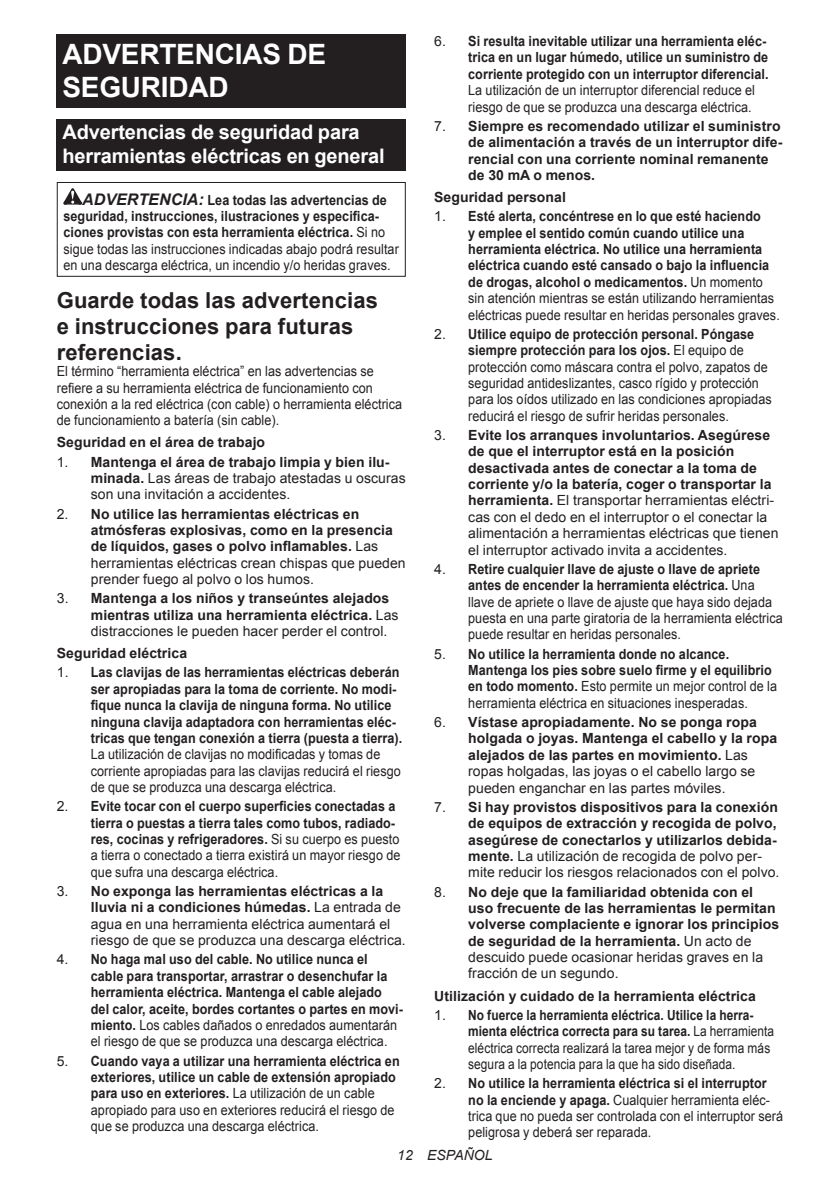
<style>
.page{position:relative;width:840px;height:1191px;background:#fff}
.page>*{position:absolute;margin:0;border:0;box-sizing:border-box;transform-origin:0 0}
.t1{font:700 28px/32.8px "Arial";letter-spacing:-.01em;color:#fff}
.t2{font:700 22px/25.8px "Arial";letter-spacing:.005em;color:#231f20}
.t3{font:700 20px/23.4px "Arial";letter-spacing:-.01em;color:#fff}
.t4{font:700 14px/16.4px "Arial";letter-spacing:.005em;color:#231f20;scale:.9 1}
.t5{font:700 14px/16.4px "Arial";letter-spacing:.005em;color:#231f20}
.t6{font:14px/16.4px "Arial";letter-spacing:.005em;color:#231f20}
.t7{font:14px/16.4px "Arial";letter-spacing:.005em;color:#231f20;scale:.9 1}
.t8{font:italic 14px "Arial";letter-spacing:.005em;color:#231f20}
.s1{font-style:italic;font-size:16px}
.s2{font-weight:400}
.s3{font-weight:700}
</style>
<div class="page">
<div style="left:57px;top:34px;width:348px;height:74px;background:#231f20"></div>
<div style="left:57px;top:119px;width:348px;height:52px;background:#231f20"></div>
<svg style="left:63px;top:188px;width:19px;height:17px"></svg>
<div style="left:57px;top:182px;width:348px;height:95px;border:1px solid #231f20"></div>
<h1 class="t1" style="left:62px;top:38px;width:265px">ADVERTENCIAS DE<br>SEGURIDAD</h1>
<h3 class="t3" style="left:62px;top:121px;width:323px">Advertencias de seguridad para herramientas eléctricas en general</h3>
<p class="t4" style="left:63px;top:192px;width:374px;text-indent:19px"><span class="s1">ADVERTENCIA:</span> Lea todas las advertencias de seguridad, instrucciones, ilustraciones y especifica&shy;ciones provistas con esta herramienta eléctrica. <span class="s2">Si no sigue todas las instrucciones indicadas abajo podrá resultar en una descarga eléctrica, un incendio y/o heridas graves.</span></p>
<h2 class="t2" style="left:57px;top:288px;width:322px">Guarde todas las advertencias e instrucciones para futuras referencias.</h2>
<p class="t7" style="left:57px;top:363px;width:385px">El término “herramienta eléctrica” en las advertencias se refiere a su herramienta eléctrica de funcionamiento con conexión a la red eléctrica (con cable) o herramienta eléctrica de funcionamiento a batería (sin cable).</p>
<p class="t5" style="left:57px;top:434px;width:210px">Seguridad en el área de trabajo</p>
<p class="t6" style="left:91px;top:453px;width:316px;text-indent:-34px">1. <span class="s3">Mantenga el área de trabajo limpia y bien ilu&shy;minada.</span> Las áreas de trabajo atestadas u oscuras son una invitación a accidentes.</p>
<p class="t5" style="left:91px;top:506px;width:316px;text-indent:-34px"><span class="s2">2.</span> No utilice las herramientas eléctricas en atmósferas explosivas, como en la presencia de líquidos, gases o polvo inflamables. <span class="s2">Las herramientas eléctricas crean chispas que pueden prender fuego al polvo o los humos.</span></p>
<p class="t5" style="left:91px;top:590px;width:309px;text-indent:-34px"><span class="s2">3.</span> Mantenga a los niños y transeúntes alejados mientras utiliza una herramienta eléctrica. <span class="s2">Las distracciones le pueden hacer perder el control.</span></p>
<p class="t5" style="left:57px;top:645px;width:132px">Seguridad eléctrica</p>
<p class="t4" style="left:91px;top:664px;width:347px;text-indent:-34px"><span class="s2">1.</span> Las clavijas de las herramientas eléctricas deberán ser apropiadas para la toma de corriente. No modi&shy;fique nunca la clavija de ninguna forma. No utilice ninguna clavija adaptadora con herramientas eléc&shy;tricas que tengan conexión a tierra (puesta a tierra).</p>
<p class="t7" style="left:91px;top:746px;width:346px">La utilización de clavijas no modificadas y tomas de corriente apropiadas para las clavijas reducirá el riesgo de que se produzca una descarga eléctrica.</p>
<p class="t4" style="left:91px;top:798px;width:345px;text-indent:-34px"><span class="s2">2.</span> Evite tocar con el cuerpo superficies conectadas a tierra o puestas a tierra tales como tubos, radiado&shy;res, cocinas y refrigeradores. <span class="s2">Si su cuerpo es puesto a tierra o conectado a tierra existirá un mayor riesgo de que sufra una descarga eléctrica.</span></p>
<p class="t6" style="left:91px;top:883px;width:316px;text-indent:-34px">3. <span class="s3">No exponga las herramientas eléctricas a la lluvia ni a condiciones húmedas.</span> La entrada de agua en una herramienta eléctrica aumentará el riesgo de que se produzca una descarga eléctrica.</p>
<p class="t4" style="left:91px;top:951px;width:348px;text-indent:-34px"><span class="s2">4.</span> No haga mal uso del cable. No utilice nunca el cable para transportar, arrastrar o desenchufar la herramienta eléctrica. Mantenga el cable alejado del calor, aceite, bordes cortantes o partes en movi&shy;miento. <span class="s2">Los cables dañados o enredados aumentarán el riesgo de que se produzca una descarga eléctrica.</span></p>
<p class="t4" style="left:91px;top:1053px;width:344px;text-indent:-34px"><span class="s2">5.</span> Cuando vaya a utilizar una herramienta eléctrica en exteriores, utilice un cable de extensión apropiado para uso en exteriores. <span class="s2">La utilización de un cable apropiado para uso en exteriores reducirá el riesgo de que se produzca una descarga eléctrica.</span></p>
<p class="t4" style="left:468px;top:33px;width:335px;text-indent:-34px"><span class="s2">6.</span> Si resulta inevitable utilizar una herramienta eléc&shy;trica en un lugar húmedo, utilice un suministro de corriente protegido con un interruptor diferencial.</p>
<p class="t7" style="left:468px;top:82px;width:320px">La utilización de un interruptor diferencial reduce el riesgo de que se produzca una descarga eléctrica.</p>
<p class="t5" style="left:468px;top:118px;width:315px;text-indent:-34px"><span class="s2">7.</span> Siempre es recomendado utilizar el suministro de alimentación a través de un interruptor dife&shy;rencial con una corriente nominal remanente de 30 mA o menos.</p>
<p class="t5" style="left:434px;top:189px;width:133px">Seguridad personal</p>
<p class="t4" style="left:468px;top:208px;width:347px;text-indent:-34px"><span class="s2">1.</span> Esté alerta, concéntrese en lo que esté haciendo<br>y emplee el sentido común cuando utilice una herramienta eléctrica. No utilice una herramienta eléctrica cuando esté cansado o bajo la influencia de drogas, alcohol o medicamentos. <span class="s2">Un momento sin atención mientras se están utilizando herramientas eléctricas puede resultar en heridas personales graves.</span></p>
<p class="t6" style="left:468px;top:326px;width:305px;text-indent:-34px">2. <span class="s3">Utilice equipo de protección personal. Póngase siempre protección para los ojos.</span> El equipo de protección como máscara contra el polvo, zapatos de seguridad antideslizantes, casco rígido y protección para los oídos utilizado en las condiciones apropiadas reducirá el riesgo de sufrir heridas personales.</p>
<p class="t5" style="left:468px;top:427px;width:311px;text-indent:-34px"><span class="s2">3.</span> Evite los arranques involuntarios. Asegúrese de que el interruptor está en la posición desactivada antes de conectar a la toma de corriente y/o la batería, coger o transportar la herramienta. <span class="s2">El transportar herramientas eléctri&shy;cas con el dedo en el interruptor o el conectar la alimentación a herramientas eléctricas que tienen el interruptor activado invita a accidentes.</span></p>
<p class="t6" style="left:468px;top:561px;width:316px;text-indent:-34px">4. <span class="s3">Retire cualquier llave de ajuste o llave de apriete antes de encender la herramienta eléctrica.</span> Una llave de apriete o llave de ajuste que haya sido dejada puesta en una parte giratoria de la herramienta eléctrica puede resultar en heridas personales.</p>
<p class="t4" style="left:468px;top:646px;width:344px;text-indent:-34px"><span class="s2">5.</span> No utilice la herramienta donde no alcance.<br>Mantenga los pies sobre suelo firme y el equilibrio en todo momento. <span class="s2">Esto permite un mejor control de la herramienta eléctrica en situaciones inesperadas.</span></p>
<p class="t5" style="left:468px;top:714px;width:310px;text-indent:-34px"><span class="s2">6.</span> Vístase apropiadamente. No se ponga ropa holgada o joyas. Mantenga el cabello y la ropa alejados de las partes en movimiento. <span class="s2">Las ropas holgadas, las joyas o el cabello largo se pueden enganchar en las partes móviles.</span></p>
<p class="t5" style="left:468px;top:799px;width:312px;text-indent:-34px"><span class="s2">7.</span> Si hay provistos dispositivos para la conexión de equipos de extracción y recogida de polvo, asegúrese de conectarlos y utilizarlos debida&shy;mente. <span class="s2">La utilización de recogida de polvo per&shy;mite reducir los riesgos relacionados con el polvo.</span></p>
<p class="t5" style="left:468px;top:884px;width:312px;text-indent:-34px"><span class="s2">8.</span> No deje que la familiaridad obtenida con el uso frecuente de las herramientas le permitan volverse complaciente e ignorar los principios de seguridad de la herramienta. <span class="s2">Un acto de descuido puede ocasionar heridas graves en la fracción de un segundo.</span></p>
<p class="t5" style="left:434px;top:987px;width:323px">Utilización y cuidado de la herramienta eléctrica</p>
<p class="t6" style="left:468px;top:1006px;width:307px;text-indent:-34px">1. <span class="s3">No fuerce la herramienta eléctrica. Utilice la herra&shy;mienta eléctrica correcta para su tarea.</span> La herramienta eléctrica correcta realizará la tarea mejor y de forma más segura a la potencia para la que ha sido diseñada.</p>
<p class="t6" style="left:468px;top:1075px;width:316px;text-indent:-34px">2. <span class="s3">No utilice la herramienta eléctrica si el interruptor no la enciende y apaga.</span> Cualquier herramienta eléc&shy;trica que no pueda ser controlada con el interruptor será peligrosa y deberá ser reparada.</p>
<p class="t8" style="left:397px;top:1146px;width:97px">12 ESPAÑOL</p>
</div>
